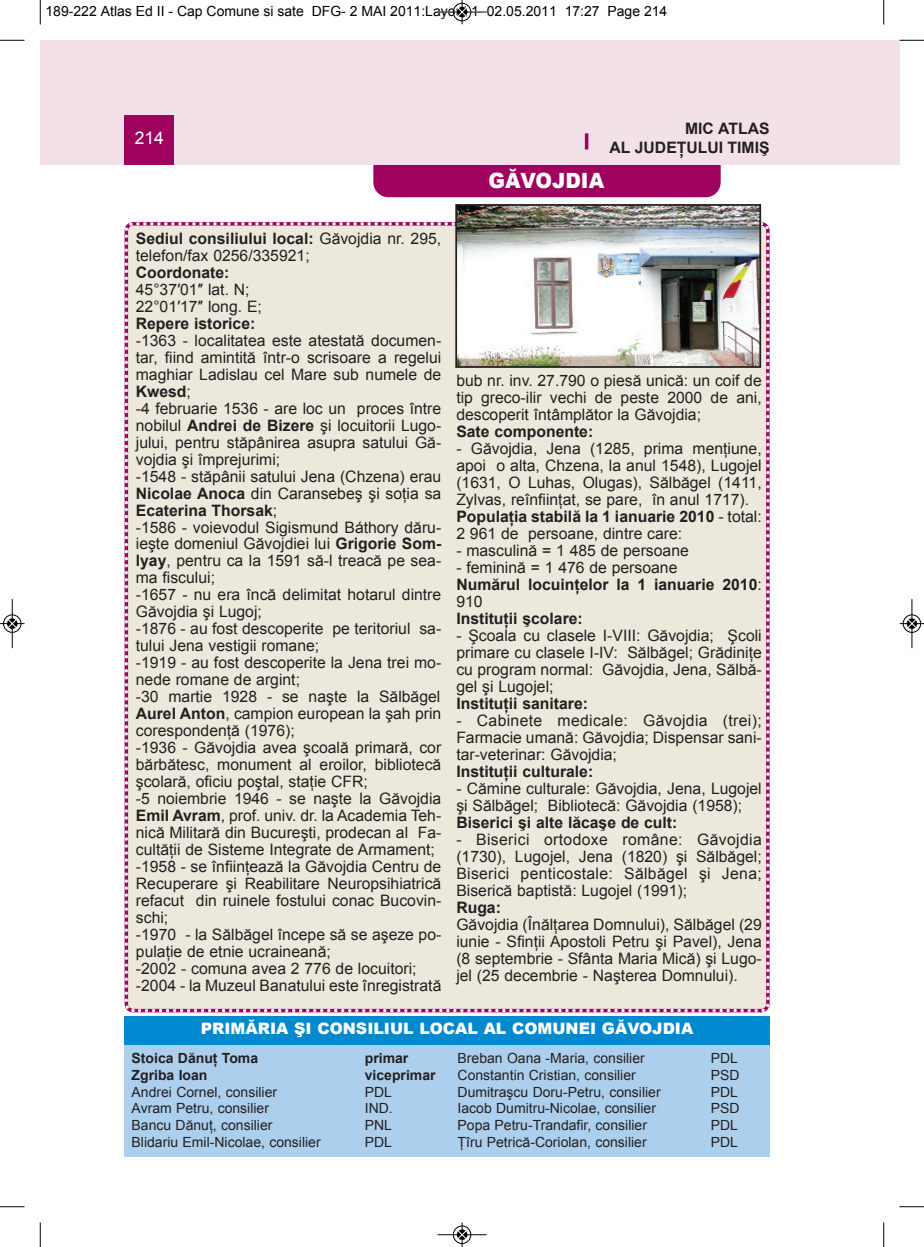
<style>
.page{position:relative;width:924px;height:1247px;background:#fff}
.page>*{position:absolute;margin:0;border:0;box-sizing:border-box;transform-origin:0 0}
.t1{font:900 21px "Arial";color:#fff;scale:.95 1}
.t2{font:17.5px "Arial";color:#fff}
.t3{font:15.75px/17px "Arial";color:#231f20}
.t4{font:700 15.75px/17px "Arial";color:#231f20;text-align:right}
.t5{font:900 15.75px "Arial";color:#fff}
.t6{font:14px "Arial";color:#231f20}
.t7{font:14px "Arial";color:#000}
.t8{font:700 14px "Arial";color:#231f20}
.s1{font-weight:700}
.s2{font-weight:400}
</style>
<div class="page">
<div style="left:884px;top:40px;width:15px;height:124px;background:#f3e1e9"></div>
<div style="left:373px;top:134px;width:348px;height:63px;background:#9e015e;border-radius:15px"></div>
<div style="left:40px;top:40px;width:844px;height:124px;background:#f3e1e9"></div>
<div style="left:125px;top:115px;width:49px;height:49px;background:#9e015e"></div>
<hr style="left:585px;top:133px;width:3px;height:16px;background:#9e015e">
<div style="left:124px;top:219px;width:646px;height:794px;background:#ece9dc"></div>
<svg style="left:131px;top:1008px;width:4px;height:4px"></svg>
<div style="left:125px;top:1045px;width:644px;height:111px;background:#accfed"></div>
<div style="left:125px;top:1015px;width:644px;height:29px;background:#0089cf"></div>
<img style="left:458px;top:207px;width:300px;height:158px">
<div style="left:455px;top:204px;width:306px;height:164px;border:2px solid #231f20"></div>
<svg style="left:40px;top:0;width:1px;height:24px"></svg>
<svg style="left:0;top:40px;width:24px;height:1px"></svg>
<svg style="left:883px;top:0;width:1px;height:24px"></svg>
<svg style="left:899px;top:40px;width:25px;height:1px"></svg>
<svg style="left:40px;top:1222px;width:1px;height:24px"></svg>
<svg style="left:0;top:1206px;width:24px;height:1px"></svg>
<svg style="left:883px;top:1222px;width:1px;height:24px"></svg>
<svg style="left:899px;top:1206px;width:25px;height:1px"></svg>
<hr style="left:438px;top:12px;width:48px;height:1px;background:#000">
<div style="left:453px;top:3px;width:18px;height:18px;border:1px solid #000;border-radius:50%"></div>
<svg style="left:458px;top:0;width:8px;height:24px"></svg>
<hr style="left:438px;top:1234px;width:48px;height:1px;background:#000">
<div style="left:453px;top:1225px;width:18px;height:18px;border:1px solid #000;border-radius:50%"></div>
<svg style="left:458px;top:1222px;width:8px;height:24px"></svg>
<div style="left:3px;top:614px;width:19px;height:19px;border:1px solid #fff;border-radius:50%"></div>
<hr style="left:12px;top:599px;width:1px;height:49px;background:#000">
<div style="left:3px;top:614px;width:18px;height:18px;border:1px solid #000;border-radius:50%"></div>
<svg style="left:0;top:619px;width:24px;height:9px"></svg>
<div style="left:902px;top:614px;width:19px;height:19px;border:1px solid #fff;border-radius:50%"></div>
<hr style="left:911px;top:599px;width:1px;height:49px;background:#000">
<div style="left:903px;top:614px;width:18px;height:18px;border:1px solid #000;border-radius:50%"></div>
<svg style="left:900px;top:619px;width:24px;height:9px"></svg>
<p class="t7" style="left:46px;top:3px;width:623px">189-222 Atlas Ed II - Cap Comune si sate DFG- 2 MAI 2011:Layout 1 02.05.2011 17:27 Page 214</p>
<p class="t2" style="left:135px;top:128px;width:31px">214</p>
<p class="t4" style="left:609px;top:119px;width:162px;line-height:18.9px">MIC ATLAS<br>AL JUDEŢULUI TIMIŞ</p>
<h1 class="t1" style="left:488px;top:165px;width:123px">GĂVOJDIA</h1>
<p class="t3" style="left:136px;top:230px;width:307px"><span class="s1">Sediul consiliului local:</span> Găvojdia nr. 295, telefon/fax 0256/335921;</p>
<p class="t4" style="left:136px;top:264px;width:95px">Coordonate:</p>
<p class="t3" style="left:136px;top:281px;width:128px">45°37′01″ lat. N;<br>22°01′17″ long. E;</p>
<p class="t4" style="left:136px;top:315px;width:121px">Repere istorice:</p>
<p class="t3" style="left:136px;top:332px;width:307px">-1363 - localitatea este atestată documen&shy;tar, fiind amintită într-o scrisoare a regelui maghiar Ladislau cel Mare sub numele de <span class="s1">Kwesd</span>;<br>-4 februarie 1536 - are loc un proces între nobilul <span class="s1">Andrei de Bizere</span> şi locuitorii Lugo&shy;jului, pentru stăpânirea asupra satului Gă&shy;vojdia şi împrejurimi;<br>-1548 - stăpânii satului Jena (Chzena) erau <span class="s1">Nicolae Anoca</span> din Caransebeş şi soţia sa <span class="s1">Ecaterina Thorsak</span>;<br>-1586 - voievodul Sigismund Báthory dăru&shy;ieşte domeniul Găvojdiei lui <span class="s1">Grigorie Som&shy;lyay</span>, pentru ca la 1591 să-l treacă pe sea&shy;ma fiscului;<br>-1657 - nu era încă delimitat hotarul dintre Găvojdia şi Lugoj;<br>-1876 - au fost descoperite pe teritoriul sa&shy;tului Jena vestigii romane;<br>-1919 - au fost descoperite la Jena trei mo&shy;nede romane de argint;<br>-30 martie 1928 - se naşte la Sălbăgel <span class="s1">Aurel Anton</span>, campion european la şah prin corespondenţă (1976);<br>-1936 - Găvojdia avea şcoală primară, cor bărbătesc, monument al eroilor, bibliotecă şcolară, oficiu poştal, staţie CFR;<br>-5 noiembrie 1946 - se naşte la Găvojdia <span class="s1">Emil Avram</span>, prof. univ. dr. la Academia Teh&shy;nică Militară din Bucureşti, prodecan al Fa&shy;cultăţii de Sisteme Integrate de Armament; -1958 - se înfiinţează la Găvojdia Centru de Recuperare şi Reabilitare Neuropsihiatrică refacut din ruinele fostului conac Bucovin&shy;schi;<br>-1970 - la Sălbăgel începe să se aşeze po&shy;pulaţie de etnie ucraineană;<br>-2002 - comuna avea 2 776 de locuitori; -2004 - la Muzeul Banatului este înregistrată</p>
<p class="t3" style="left:456px;top:372px;width:307px;text-align:justify">bub nr. inv. 27.790 o piesă unică: un coif de tip greco-ilir vechi de peste 2000 de ani, descoperit întâmplător la Găvojdia;</p>
<p class="t4" style="left:456px;top:423px;width:138px">Sate componente:</p>
<p class="t3" style="left:456px;top:440px;width:307px">- Găvojdia, Jena (1285, prima menţiune, apoi o alta, Chzena, la anul 1548), Lugojel (1631, O Luhas, Olugas), Sălbăgel (1411, Zylvas, reînfiinţat, se pare, în anul 1717).<br><span class="s1">Populaţia stabilă la 1 ianuarie 2010</span> - total:<br>2 961 de persoane, dintre care:</p>
<p class="t3" style="left:456px;top:542px;width:234px">- masculină = 1 485 de persoane</p>
<p class="t4" style="left:456px;top:559px;width:307px;text-align:left"><span class="s2">- feminină = 1 476 de persoane<br></span>Numărul locuinţelor la 1 ianuarie 2010<span class="s2">:<br>910</span></p>
<p class="t4" style="left:456px;top:610px;width:128px">Instituţii şcolare:</p>
<p class="t3" style="left:456px;top:627px;width:307px;text-align:justify">- Şcoala cu clasele I-VIII: Găvojdia; Şcoli primare cu clasele I-IV: Sălbăgel; Grădiniţe cu program normal: Găvojdia, Jena, Sălbă&shy;gel şi Lugojel;</p>
<p class="t4" style="left:456px;top:695px;width:133px">Instituţii sanitare:</p>
<p class="t3" style="left:456px;top:712px;width:307px;text-align:justify">- Cabinete medicale: Găvojdia (trei); Farmacie umană: Găvojdia; Dispensar sani&shy;tar-veterinar: Găvojdia;</p>
<p class="t4" style="left:456px;top:763px;width:138px">Instituţii culturale:</p>
<p class="t3" style="left:456px;top:780px;width:307px">- Cămine culturale: Găvojdia, Jena, Lugojel şi Sălbăgel; Bibliotecă: Găvojdia (1958);</p>
<p class="t4" style="left:456px;top:814px;width:223px">Biserici şi alte lăcaşe de cult:</p>
<p class="t3" style="left:456px;top:830px;width:307px;text-align:justify">- Biserici ortodoxe române: Găvojdia (1730), Lugojel, Jena (1820) şi Sălbăgel; Biserici penticostale: Sălbăgel şi Jena; Biserică baptistă: Lugojel (1991);</p>
<p class="t4" style="left:456px;top:898px;width:46px">Ruga:</p>
<p class="t3" style="left:456px;top:915px;width:307px;text-align:justify">Găvojdia (Înălţarea Domnului), Sălbăgel (29 iunie - Sfinţii Apostoli Petru şi Pavel), Jena (8 septembrie - Sfânta Maria Mică) şi Lugo&shy;jel (25 decembrie - Naşterea Domnului).</p>
<p class="t5" style="left:201px;top:1016px;width:494px">PRIMĂRIA ŞI CONSILIUL LOCAL AL COMUNEI GĂVOJDIA</p>
<p class="t8" style="left:132px;top:1050px;width:128px">Stoica Dănuţ Toma</p>
<p class="t8" style="left:365px;top:1050px;width:45px">primar</p>
<p class="t8" style="left:132px;top:1066px;width:77px">Zgriba Ioan</p>
<p class="t8" style="left:365px;top:1066px;width:72px">viceprimar</p>
<p class="t6" style="left:132px;top:1083px;width:147px">Andrei Cornel, consilier</p>
<p class="t6" style="left:365px;top:1083px;width:29px">PDL</p>
<p class="t6" style="left:132px;top:1100px;width:139px">Avram Petru, consilier</p>
<p class="t6" style="left:365px;top:1100px;width:30px">IND.</p>
<p class="t6" style="left:132px;top:1117px;width:142px">Bancu Dănuţ, consilier</p>
<p class="t6" style="left:365px;top:1117px;width:29px">PNL</p>
<p class="t6" style="left:132px;top:1134px;width:191px">Blidariu Emil-Nicolae, consilier</p>
<p class="t6" style="left:365px;top:1134px;width:29px">PDL</p>
<p class="t6" style="left:458px;top:1050px;width:189px">Breban Oana -Maria, consilier</p>
<p class="t6" style="left:711px;top:1050px;width:29px">PDL</p>
<p class="t6" style="left:458px;top:1066px;width:180px">Constantin Cristian, consilier</p>
<p class="t6" style="left:711px;top:1066px;width:30px">PSD</p>
<p class="t6" style="left:458px;top:1083px;width:205px">Dumitraşcu Doru-Petru, consilier</p>
<p class="t6" style="left:711px;top:1083px;width:29px">PDL</p>
<p class="t6" style="left:458px;top:1100px;width:200px">Iacob Dumitru-Nicolae, consilier</p>
<p class="t6" style="left:711px;top:1100px;width:30px">PSD</p>
<p class="t6" style="left:458px;top:1117px;width:191px">Popa Petru-Trandafir, consilier</p>
<p class="t6" style="left:711px;top:1117px;width:29px">PDL</p>
<p class="t6" style="left:458px;top:1134px;width:191px">Ţîru Petrică-Coriolan, consilier</p>
<p class="t6" style="left:711px;top:1134px;width:29px">PDL</p>
</div>
